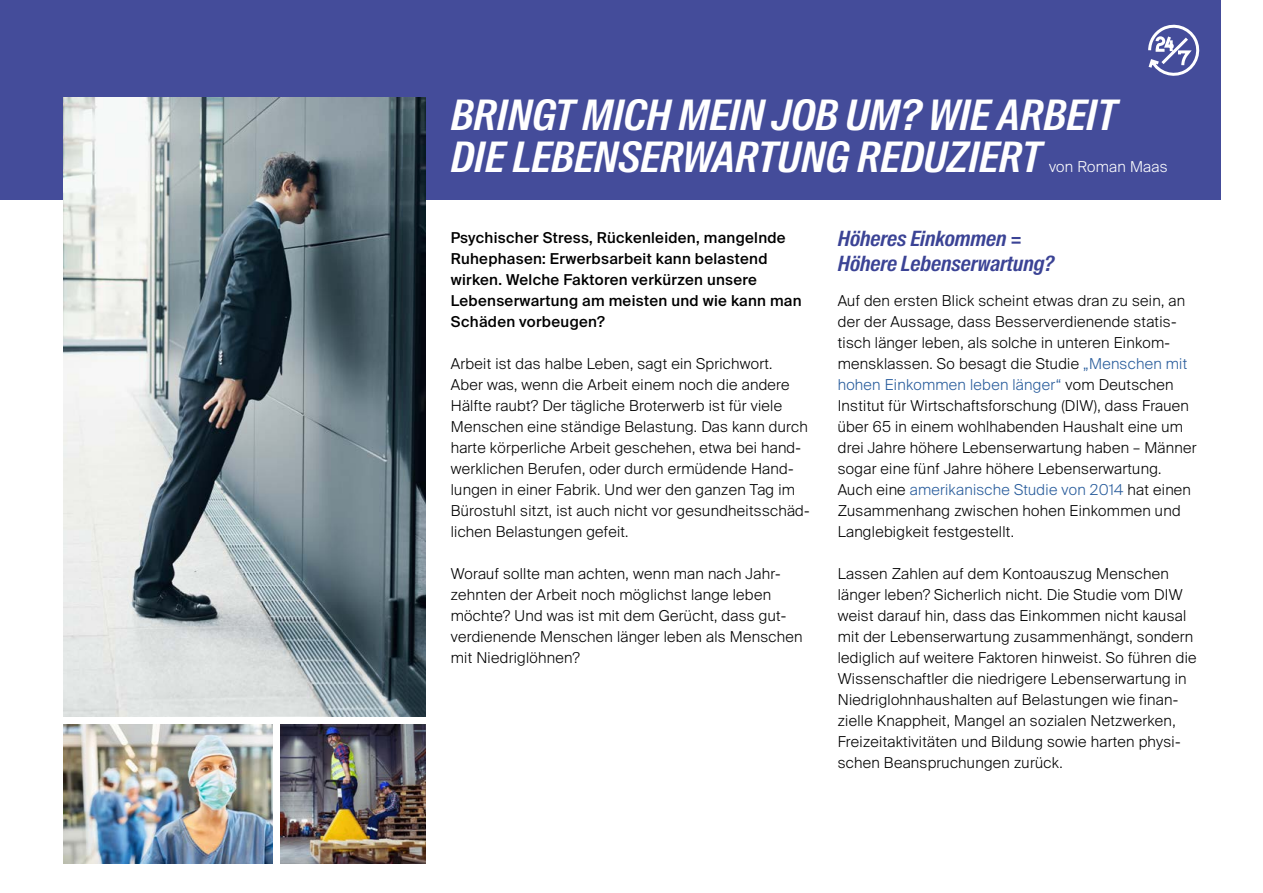
<style>
.page{position:relative;width:1263px;height:893px;background:#fff}
.page>*{position:absolute;margin:0;border:0;box-sizing:border-box;transform-origin:0 0}
.t1{font:italic 600 42px/42px "Suisse Intl Cond";color:#fff}
.t2{font:italic 600 21px/25.5px "Suisse Intl Cond";color:#3b4395}
.t3{font:300 15px/21px "Suisse Intl";letter-spacing:.02em;color:#000}
.t4{font:500 15px/21px "Suisse Intl";letter-spacing:.02em;color:#000}
.t5{font:300 15px "Suisse Intl";letter-spacing:.02em;color:#fff}
.s1{color:#275b9b}
</style>
<div class="page">
<div style="left:0;top:0;width:1220px;height:199px;background:#444c9a"></div>
<img style="left:64px;top:98px;width:361px;height:618px">
<img style="left:64px;top:725px;width:208px;height:138px">
<img style="left:281px;top:725px;width:144px;height:138px">
<svg style="left:1148px;top:24px;width:52px;height:52px"></svg>
<h1 class="t1" style="left:451px;top:95px;width:667px">BRINGT MICH MEIN JOB UM? WIE ARBEIT<br>DIE LEBENSERWARTUNG REDUZIERT</h1>
<p class="t5" style="left:1049px;top:158px;width:120px">von Roman Maas</p>
<p class="t4" style="left:451px;top:227px;width:352px">Psychischer Stress, Rückenleiden, mangelnde Ruhephasen: Erwerbsarbeit kann belastend wirken. Welche Faktoren verkürzen unsere Lebenserwartung am meisten und wie kann man Schäden vorbeugen?</p>
<p class="t3" style="left:451px;top:353px;width:360px">Arbeit ist das halbe Leben, sagt ein Sprichwort.<br>Aber was, wenn die Arbeit einem noch die andere Hälfte raubt? Der tägliche Broterwerb ist für viele Menschen eine ständige Belastung. Das kann durch harte körperliche Arbeit geschehen, etwa bei hand&shy;werklichen Berufen, oder durch ermüdende Hand&shy;lungen in einer Fabrik. Und wer den ganzen Tag im Bürostuhl sitzt, ist auch nicht vor gesundheitsschäd&shy;lichen Belastungen gefeit.</p>
<p class="t3" style="left:451px;top:563px;width:353px">Worauf sollte man achten, wenn man nach Jahr&shy;zehnten der Arbeit noch möglichst lange leben möchte? Und was ist mit dem Gerücht, dass gut&shy;verdienende Menschen länger leben als Menschen mit Niedriglöhnen?</p>
<h2 class="t2" style="left:838px;top:226px;width:219px">Höheres Einkommen =<br>Höhere Lebenserwartung?</h2>
<p class="t3" style="left:838px;top:290px;width:360px">Auf den ersten Blick scheint etwas dran zu sein, an der der Aussage, dass Besserverdienende statis&shy;tisch länger leben, als solche in unteren Einkom&shy;mensklassen. So besagt die Studie <span class="s1">„Menschen mit hohen Einkommen leben länger“</span> vom Deutschen Institut für Wirtschaftsforschung (DIW), dass Frauen über 65 in einem wohlhabenden Haushalt eine um drei Jahre höhere Lebenserwartung haben – Männer sogar eine fünf Jahre höhere Lebenserwartung.<br>Auch eine <span class="s1">amerikanische Studie von 2014</span> hat einen Zusammenhang zwischen hohen Einkommen und Langlebigkeit festgestellt.</p>
<p class="t3" style="left:838px;top:563px;width:360px">Lassen Zahlen auf dem Kontoauszug Menschen länger leben? Sicherlich nicht. Die Studie vom DIW weist darauf hin, dass das Einkommen nicht kausal mit der Lebenserwartung zusammenhängt, sondern lediglich auf weitere Faktoren hinweist. So führen die Wissenschaftler die niedrigere Lebenserwartung in Niedriglohnhaushalten auf Belastungen wie finan&shy;zielle Knappheit, Mangel an sozialen Netzwerken, Freizeitaktivitäten und Bildung sowie harten physi&shy;schen Beanspruchungen zurück.</p>
</div>
